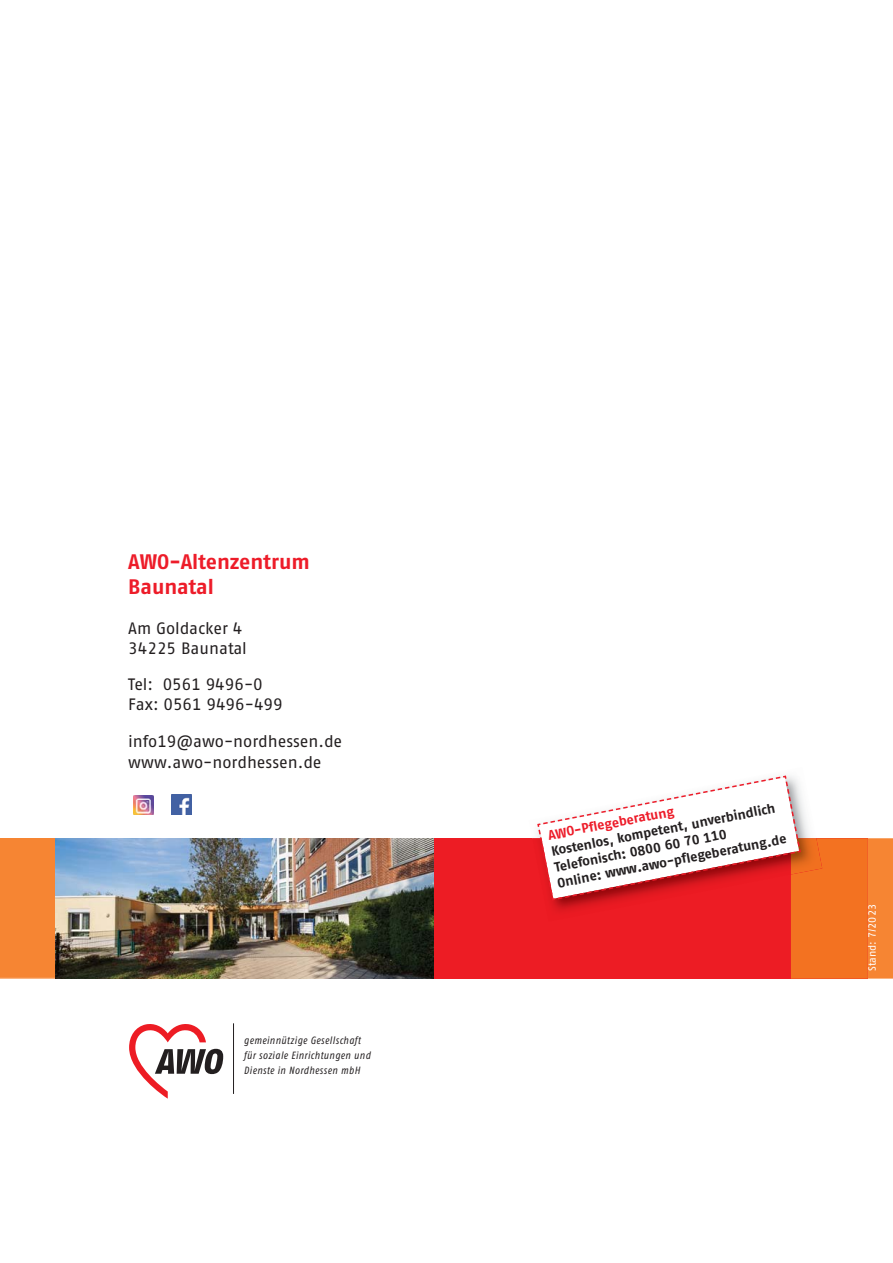
<style>
.page{position:relative;width:893px;height:1263px;background:#fff}
.page>*{position:absolute;margin:0;border:0;box-sizing:border-box;transform-origin:0 0}
.t1{font:700 21px/25.2px "AWO Fago Office";letter-spacing:-.005em;color:#ed1c29}
.t2{font:16.5px/19.8px "AWO Fago Office";color:#231f20}
.t3{font:700 13.5px/16.2px "AWO Fago Office";color:#231f20}
.t4{font:700 13.5px "AWO Fago Office";color:#ed1c29}
.t5{font:italic 10.5px/15px "AWO Fago Cond";letter-spacing:.05em;color:#231f20}
.t6{font:10.5px "AWO Fago Office";color:#fff}
</style>
<div class="page">
<div style="left:434px;top:838px;width:433px;height:140px;background:#ed1c24"></div>
<div style="left:0;top:838px;width:55px;height:139px;background:#f68533"></div>
<img style="left:55px;top:838px;width:379px;height:140px">
<svg style="left:129px;top:1024px;width:94px;height:75px"></svg>
<hr style="left:233px;top:1023px;width:1px;height:71px;background:#231f20">
<svg style="left:536px;top:775px;width:357px;height:203px"></svg>
<img style="left:134px;top:795px;width:19px;height:20px">
<img style="left:171px;top:795px;width:20px;height:20px">
<p class="t1" style="left:128px;top:551px;width:183px">AWO-Altenzentrum<br>Baunatal</p>
<p class="t2" style="left:128px;top:619px;width:120px">Am Goldacker 4<br>34225 Baunatal</p>
<p class="t2" style="left:128px;top:676px;width:156px">Tel: 0561 9496-0<br>Fax: 0561 9496-499</p>
<p class="t2" style="left:128px;top:732px;width:215px;line-height:21px">info19@awo-nordhessen.de www.awo-nordhessen.de</p>
<p class="t5" style="left:244px;top:1033px;width:128px">gemeinnützige Gesellschaft für soziale Einrichtungen und<br>Dienste in Nordhessen mbH</p>
<p class="t3" style="left:550px;top:844px;width:234px;rotate:-11deg">Kostenlos, kompetent, unverbindlich<br>Telefonisch: 0800 60 70 110<br>Online: www.awo-pflegeberatung.de</p>
<p class="t4" style="left:547px;top:830px;width:129px;rotate:-11deg">AWO-Pflegeberatung</p>
<p class="t6" style="left:868px;top:971px;width:68px;rotate:-90deg">Stand: 7/2023</p>
</div>
